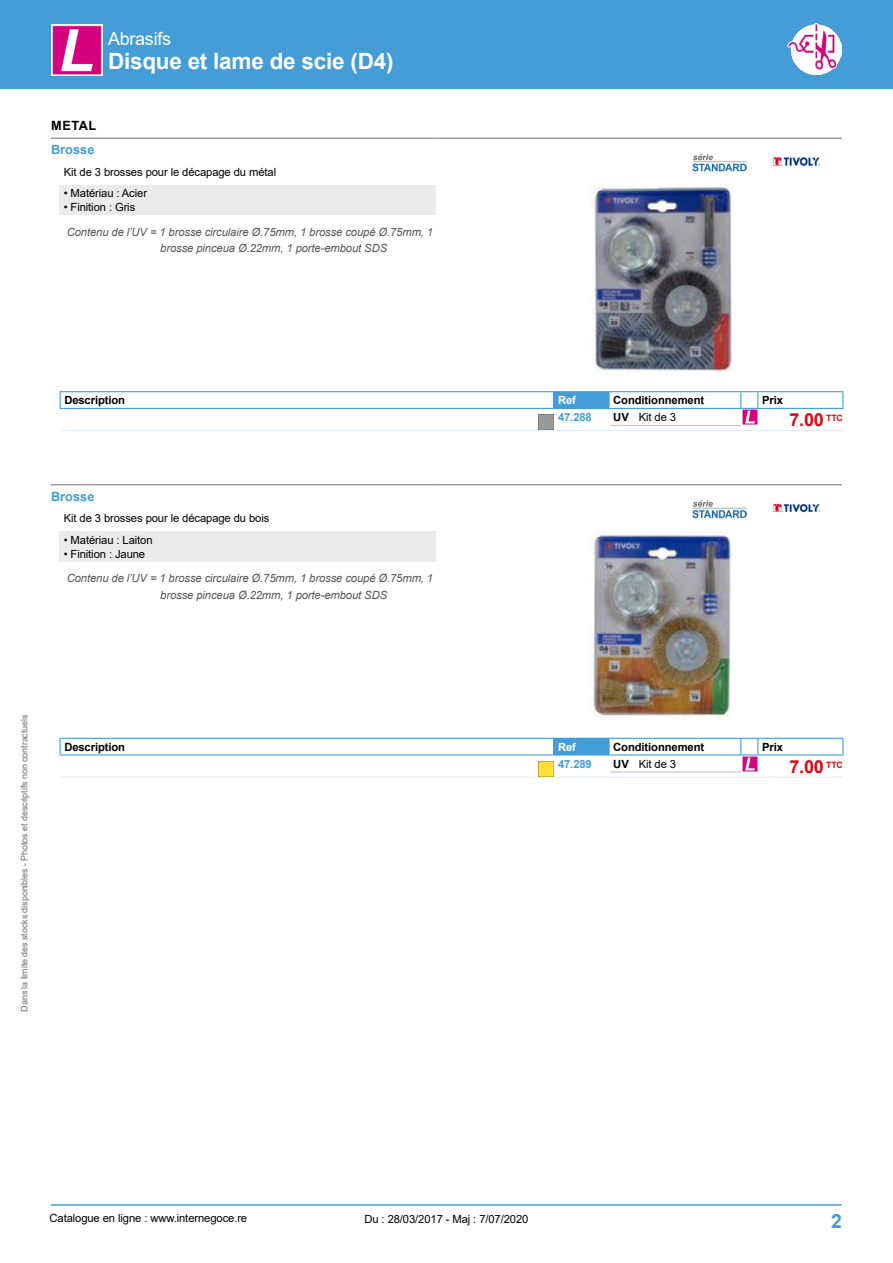
<style>
.page{position:relative;width:893px;height:1263px;background:#fff}
.page>*{position:absolute;margin:0;border:0;box-sizing:border-box;transform-origin:0 0}
.t1{font:700 22.5px "Arial";letter-spacing:-.01em;color:#fff}
.t2{font:700 19.5px "Arial";color:#449dd7}
.t3{font:700 18px "Arial";color:#e30613}
.t4{font:18px "Arial";letter-spacing:-.015em;color:#fff}
.t5{font:700 12.75px "Arial";letter-spacing:.005em;color:#449dd7}
.t6{font:700 12.75px "Arial";letter-spacing:.04em;color:#000}
.t7{font:11.25px "Arial";letter-spacing:-.01em;color:#000}
.t8{font:italic 11.25px/16.5px "Arial";letter-spacing:-.01em;color:#575756}
.t9{font:700 11.25px "Arial";letter-spacing:-.01em;color:#000}
.t10{font:700 11.25px "Arial";letter-spacing:-.01em;color:#449dd7}
.t11{font:700 11.25px "Arial";letter-spacing:-.01em;color:#fff}
.t12{font:9px "Arial";letter-spacing:-.01em;color:#706f6f}
.s1{font-weight:700}
</style>
<div class="page">
<div style="left:0;top:0;width:893px;height:89px;background:#449dd7"></div>
<hr style="left:51px;top:1204px;width:791px;height:2px;background:#449dd7">
<img style="left:51px;top:25px;width:51px;height:51px">
<img style="left:788px;top:23px;width:54px;height:53px">
<hr style="left:51px;top:138px;width:385px;height:1px;background:#706f6f">
<svg style="left:436px;top:138px;width:22px;height:1px"></svg>
<hr style="left:458px;top:138px;width:384px;height:1px;background:#706f6f">
<div style="left:60px;top:185px;width:376px;height:17px;background:#ebebeb"></div>
<div style="left:60px;top:199px;width:376px;height:16px;background:#ebebeb"></div>
<div style="left:554px;top:392px;width:55px;height:16px;background:#449dd7"></div>
<hr style="left:60px;top:391px;width:494px;height:1px;background:#449dd7">
<svg style="left:60px;top:392px;width:1px;height:16px"></svg>
<hr style="left:758px;top:391px;width:85px;height:1px;background:#449dd7">
<svg style="left:842px;top:392px;width:1px;height:16px"></svg>
<hr style="left:60px;top:408px;width:494px;height:1px;background:#449dd7">
<hr style="left:758px;top:408px;width:85px;height:1px;background:#449dd7">
<hr style="left:60px;top:430px;width:494px;height:1px;background:#e1ebf9">
<hr style="left:554px;top:430px;width:55px;height:1px;background:#e1ebf9">
<hr style="left:609px;top:430px;width:132px;height:1px;background:#e1ebf9">
<svg style="left:741px;top:430px;width:17px;height:1px"></svg>
<hr style="left:758px;top:430px;width:85px;height:1px;background:#e1ebf9">
<svg style="left:740px;top:391px;width:18px;height:18px"></svg>
<svg style="left:609px;top:392px;width:1px;height:16px"></svg>
<hr style="left:609px;top:391px;width:132px;height:1px;background:#449dd7">
<hr style="left:609px;top:408px;width:132px;height:1px;background:#449dd7">
<hr style="left:554px;top:391px;width:55px;height:1px;background:#449dd7">
<svg style="left:553px;top:392px;width:1px;height:16px"></svg>
<hr style="left:554px;top:408px;width:55px;height:1px;background:#449dd7">
<hr style="left:610px;top:425px;width:131px;height:1px;background:#c5b4d9">
<img style="left:539px;top:414px;width:15px;height:16px">
<img style="left:742px;top:410px;width:15px;height:15px">
<img style="left:693px;top:153px;width:53px;height:19px">
<img style="left:772px;top:157px;width:49px;height:9px">
<img style="left:590px;top:186px;width:142px;height:187px">
<hr style="left:51px;top:484px;width:385px;height:1px;background:#706f6f">
<svg style="left:436px;top:484px;width:22px;height:1px"></svg>
<hr style="left:458px;top:484px;width:384px;height:1px;background:#706f6f">
<div style="left:60px;top:532px;width:376px;height:16px;background:#ebebeb"></div>
<div style="left:60px;top:545px;width:376px;height:17px;background:#ebebeb"></div>
<div style="left:554px;top:738px;width:55px;height:17px;background:#449dd7"></div>
<hr style="left:60px;top:738px;width:494px;height:1px;background:#449dd7">
<svg style="left:60px;top:739px;width:1px;height:15px"></svg>
<hr style="left:758px;top:738px;width:85px;height:1px;background:#449dd7">
<svg style="left:842px;top:739px;width:1px;height:15px"></svg>
<hr style="left:60px;top:754px;width:494px;height:1px;background:#449dd7">
<hr style="left:758px;top:754px;width:85px;height:1px;background:#449dd7">
<hr style="left:60px;top:777px;width:494px;height:1px;background:#e1ebf9">
<hr style="left:554px;top:777px;width:55px;height:1px;background:#e1ebf9">
<hr style="left:609px;top:777px;width:132px;height:1px;background:#e1ebf9">
<svg style="left:741px;top:777px;width:17px;height:1px"></svg>
<hr style="left:758px;top:777px;width:85px;height:1px;background:#e1ebf9">
<svg style="left:740px;top:738px;width:18px;height:17px"></svg>
<svg style="left:609px;top:739px;width:1px;height:15px"></svg>
<hr style="left:609px;top:738px;width:132px;height:1px;background:#449dd7">
<hr style="left:609px;top:754px;width:132px;height:1px;background:#449dd7">
<svg style="left:553px;top:739px;width:1px;height:15px"></svg>
<hr style="left:610px;top:772px;width:131px;height:1px;background:#c5b4d9">
<img style="left:539px;top:761px;width:15px;height:15px">
<img style="left:742px;top:756px;width:15px;height:15px">
<img style="left:693px;top:500px;width:53px;height:19px">
<img style="left:772px;top:504px;width:49px;height:9px">
<img style="left:590px;top:530px;width:146px;height:187px">
<h3 class="t4" style="left:108px;top:26px;width:65px">Abrasifs</h3>
<h1 class="t1" style="left:108px;top:45px;width:287px">Disque et lame de scie (D4)</h1>
<p class="t6" style="left:51px;top:117px;width:47px">METAL</p>
<p class="t5" style="left:51px;top:141px;width:45px">Brosse</p>
<p class="t7" style="left:64px;top:164px;width:214px">Kit de 3 brosses pour le décapage du métal</p>
<p class="t7" style="left:64px;top:186px;width:85px">• Matériau : Acier</p>
<p class="t7" style="left:64px;top:199px;width:73px">• Finition : Gris</p>
<p class="t8" style="left:160px;top:224px;width:274px;text-indent:-94px">Contenu de l’UV = 1 brosse circulaire Ø.75mm, 1 brosse coupé Ø.75mm, 1 brosse pinceua Ø.22mm, 1 porte-embout SDS</p>
<p class="t9" style="left:64px;top:392px;width:62px">Description</p>
<p class="t11" style="left:558px;top:392px;width:19px">Ref</p>
<p class="t9" style="left:613px;top:392px;width:92px">Conditionnement</p>
<p class="t9" style="left:762px;top:392px;width:22px">Prix</p>
<p class="t10" style="left:558px;top:409px;width:35px">47.288</p>
<p class="t7" style="left:613px;top:410px;width:64px"><span class="s1">UV</span> Kit de 3</p>
<h3 class="t3" style="left:789px;top:407px;width:55px">7.00 <sup>TTC</sup></h3>
<p class="t5" style="left:51px;top:487px;width:45px">Brosse</p>
<p class="t7" style="left:64px;top:511px;width:207px">Kit de 3 brosses pour le décapage du bois</p>
<p class="t7" style="left:64px;top:532px;width:90px">• Matériau : Laiton</p>
<p class="t7" style="left:64px;top:546px;width:83px">• Finition : Jaune</p>
<p class="t8" style="left:160px;top:570px;width:274px;text-indent:-94px">Contenu de l’UV = 1 brosse circulaire Ø.75mm, 1 brosse coupé Ø.75mm, 1 brosse pinceua Ø.22mm, 1 porte-embout SDS</p>
<p class="t12" style="left:18px;top:1012px;width:299px;rotate:-90deg">Dans la limite des stocks disponibles - Photos et descriptifs non contractuels</p>
<p class="t9" style="left:64px;top:739px;width:62px">Description</p>
<p class="t11" style="left:558px;top:739px;width:19px">Ref</p>
<p class="t9" style="left:613px;top:739px;width:92px">Conditionnement</p>
<p class="t9" style="left:762px;top:739px;width:22px">Prix</p>
<p class="t10" style="left:558px;top:756px;width:35px">47.289</p>
<p class="t7" style="left:613px;top:756px;width:64px"><span class="s1">UV</span> Kit de 3</p>
<h3 class="t3" style="left:789px;top:754px;width:55px">7.00 <sup>TTC</sup></h3>
<p class="t7" style="left:50px;top:1210px;width:199px">Catalogue en ligne : www.internegoce.re</p>
<p class="t7" style="left:364px;top:1211px;width:166px">Du : 28/03/2017 - Maj : 7/07/2020</p>
<h2 class="t2" style="left:831px;top:1208px;width:12px">2</h2>
</div>
